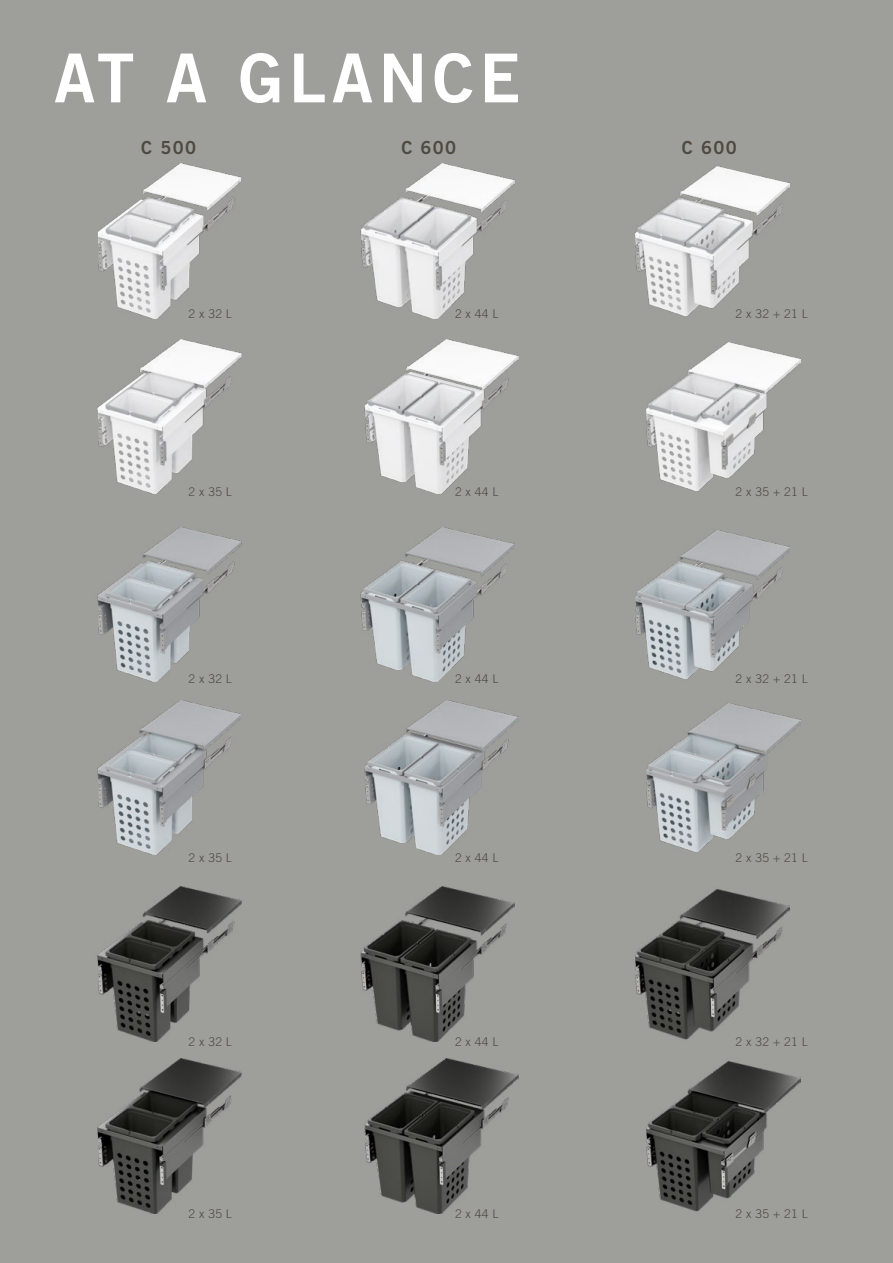
<style>
.page{position:relative;width:893px;height:1263px;background:#9e9e9b}
.page>*{position:absolute;margin:0;border:0;box-sizing:border-box;transform-origin:0 0}
.t1{font:67.5px "Trade Gothic LT Std Bd 2";letter-spacing:.08em;color:#fff}
.t2{font:18px "Trade Gothic LT Std Bd 2";letter-spacing:.075em;color:#4e4a40}
.t3{font:300 12px "Trade Gothic LT Std";letter-spacing:.025em;color:#4e4a40}
</style>
<div class="page">
<img style="left:360px;top:164px;width:154px;height:154px">
<img style="left:635px;top:166px;width:155px;height:150px">
<img style="left:97px;top:164px;width:145px;height:154px">
<img style="left:646px;top:342px;width:155px;height:149px">
<img style="left:364px;top:339px;width:155px;height:154px">
<img style="left:97px;top:339px;width:145px;height:154px">
<img style="left:360px;top:527px;width:154px;height:155px">
<img style="left:635px;top:530px;width:155px;height:149px">
<img style="left:97px;top:527px;width:145px;height:155px">
<img style="left:646px;top:703px;width:155px;height:149px">
<img style="left:364px;top:700px;width:155px;height:155px">
<img style="left:97px;top:700px;width:144px;height:155px">
<img style="left:360px;top:887px;width:154px;height:154px">
<img style="left:635px;top:889px;width:155px;height:151px">
<img style="left:97px;top:887px;width:145px;height:154px">
<img style="left:646px;top:1061px;width:155px;height:151px">
<img style="left:364px;top:1059px;width:155px;height:154px">
<img style="left:97px;top:1059px;width:145px;height:154px">
<h1 class="t1" style="left:54px;top:36px;width:468px">AT A GLANCE</h1>
<h2 class="t2" style="left:141px;top:136px;width:56px">C 500</h2>
<h2 class="t2" style="left:682px;top:136px;width:56px">C 600</h2>
<h2 class="t2" style="left:401px;top:136px;width:56px">C 600</h2>
<p class="t3" style="left:189px;top:307px;width:45px">2 x 32 L</p>
<p class="t3" style="left:455px;top:307px;width:45px">2 x 44 L</p>
<p class="t3" style="left:736px;top:307px;width:74px">2 x 32 + 21 L</p>
<p class="t3" style="left:189px;top:484px;width:45px">2 x 35 L</p>
<p class="t3" style="left:455px;top:484px;width:45px">2 x 44 L</p>
<p class="t3" style="left:736px;top:484px;width:74px">2 x 35 + 21 L</p>
<p class="t3" style="left:189px;top:672px;width:45px">2 x 32 L</p>
<p class="t3" style="left:455px;top:672px;width:45px">2 x 44 L</p>
<p class="t3" style="left:736px;top:672px;width:74px">2 x 32 + 21 L</p>
<p class="t3" style="left:189px;top:850px;width:45px">2 x 35 L</p>
<p class="t3" style="left:455px;top:850px;width:45px">2 x 44 L</p>
<p class="t3" style="left:736px;top:850px;width:74px">2 x 35 + 21 L</p>
<p class="t3" style="left:189px;top:1034px;width:45px">2 x 32 L</p>
<p class="t3" style="left:455px;top:1034px;width:45px">2 x 44 L</p>
<p class="t3" style="left:736px;top:1034px;width:74px">2 x 32 + 21 L</p>
<p class="t3" style="left:189px;top:1206px;width:45px">2 x 35 L</p>
<p class="t3" style="left:455px;top:1206px;width:45px">2 x 44 L</p>
<p class="t3" style="left:736px;top:1206px;width:74px">2 x 35 + 21 L</p>
</div>
